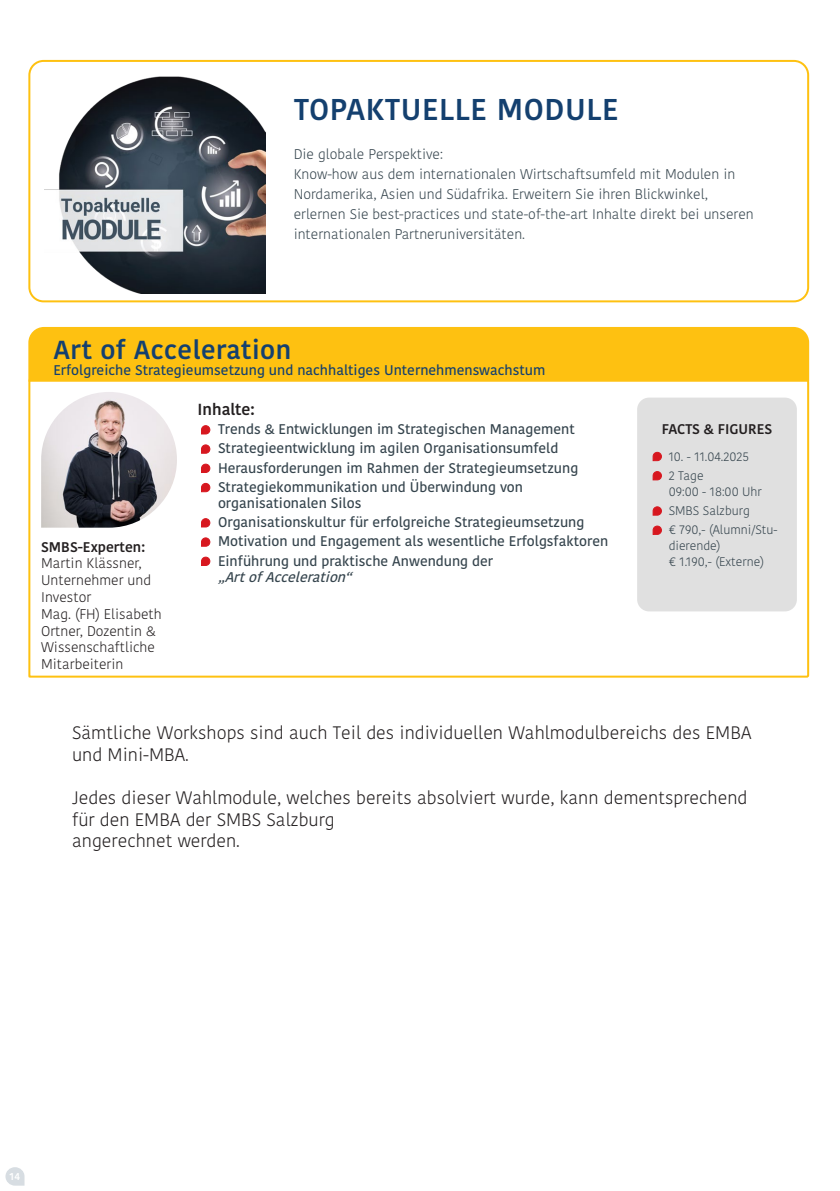
<style>
.page{position:relative;width:840px;height:1191px;background:#fff}
.page>*{position:absolute;margin:0;border:0;box-sizing:border-box;transform-origin:0 0}
.Inhalt_Header{font:600 30px "Kohinoor Devanagari";letter-spacing:.02em;color:#14406f}
.Inhalt_Unterheader{font:600 26px "Kohinoor Devanagari";letter-spacing:.02em;color:#14406f}
.t1{font:300 18px/21.6px "Kohinoor Devanagari";color:#231f20}
.t2{font:600 16px "Kohinoor Devanagari";color:#231f20}
.t3{font:500 14px/16px "Kohinoor Devanagari";color:#35444d}
.Fließtext_Kopie{font:300 14px/20px "Kohinoor Devanagari";color:#35444d}
.t4{font:300 14px/16.8px "Kohinoor Devanagari";color:#231f20}
.Fließtext_Kopie-2{font:500 14px "Kohinoor Devanagari";color:#14406f}
.t5{font:600 14px "Kohinoor Devanagari";color:#231f20}
.t6{font:300 12.4px/16px "Kohinoor Devanagari";color:#35444d}
.Inhalt_Unterheader-2{font:600 10px "Kohinoor Devanagari";color:#fff}
.s1{font-style:italic}
</style>
<div class="page">
<svg style="left:28px;top:365px;width:781px;height:313px"></svg>
<div style="left:28px;top:327px;width:780px;height:55px;background:#fec111"></div>
<img style="left:41px;top:392px;width:136px;height:135px">
<svg style="left:201px;top:425px;width:9px;height:9px"></svg>
<svg style="left:201px;top:445px;width:9px;height:8px"></svg>
<svg style="left:201px;top:464px;width:9px;height:8px"></svg>
<svg style="left:201px;top:483px;width:9px;height:9px"></svg>
<svg style="left:201px;top:518px;width:9px;height:9px"></svg>
<svg style="left:201px;top:538px;width:9px;height:8px"></svg>
<svg style="left:201px;top:557px;width:9px;height:8px"></svg>
<div style="left:636px;top:397px;width:160px;height:214px;background:#e0e0e0;border-radius:12px"></div>
<svg style="left:652px;top:452px;width:9px;height:9px"></svg>
<svg style="left:652px;top:471px;width:9px;height:9px"></svg>
<svg style="left:652px;top:507px;width:9px;height:8px"></svg>
<svg style="left:652px;top:526px;width:9px;height:8px"></svg>
<img style="left:44px;top:76px;width:222px;height:217px">
<div style="left:28px;top:60px;width:780px;height:242px;border:2px solid #fec111;border-radius:14px"></div>
<svg style="left:5px;top:1167px;width:19px;height:18px"></svg>
<p class="Inhalt_Header" style="left:294px;top:92px;width:326px">TOPAKTUELLE MODULE</p>
<p class="Fließtext_Kopie" style="left:293px;top:144px;width:151px">Die globale Perspektive:</p>
<p class="Fließtext_Kopie" style="left:293px;top:164px;width:461px">Know-how aus dem internationalen Wirtschaftsumfeld mit Modulen in Nordamerika, Asien und Südafrika. Erweitern Sie ihren Blickwinkel, erlernen Sie best-practices und state-of-the-art Inhalte direkt bei unseren internationalen Partneruniversitäten.</p>
<p class="Inhalt_Unterheader" style="left:53px;top:335px;width:239px">Art of Acceleration</p>
<p class="Fließtext_Kopie-2" style="left:53px;top:362px;width:493px">Erfolgreiche Strategieumsetzung und nachhaltiges Unternehmenswachstum</p>
<p class="t5" style="left:41px;top:538px;width:105px">SMBS-Experten:</p>
<p class="t4" style="left:41px;top:555px;width:111px">Martin Klässner,<br>Unternehmer und<br>Investor</p>
<p class="t4" style="left:41px;top:605px;width:122px">Mag. (FH) Elisabeth<br>Ortner, Dozentin &amp;<br>Wissenschaftliche<br>Mitarbeiterin</p>
<p class="t2" style="left:197px;top:400px;width:59px">Inhalte:</p>
<p class="t3" style="left:218px;top:421px;width:358px">Trends &amp; Entwicklungen im Strategischen Management</p>
<p class="t3" style="left:218px;top:440px;width:341px">Strategieentwicklung im agilen Organisationsumfeld</p>
<p class="t3" style="left:218px;top:460px;width:361px">Herausforderungen im Rahmen der Strategieumsetzung</p>
<p class="t3" style="left:218px;top:479px;width:306px">Strategiekommunikation und Überwindung von organisationalen Silos</p>
<p class="t3" style="left:218px;top:514px;width:367px">Organisationskultur für erfolgreiche Strategieumsetzung</p>
<p class="t3" style="left:218px;top:533px;width:391px">Motivation und Engagement als wesentliche Erfolgsfaktoren</p>
<p class="t3" style="left:218px;top:552px;width:276px">Einführung und praktische Anwendung der <span class="s1">„ArtofAcceleration“</span></p>
<p class="t5" style="left:661px;top:421px;width:112px">FACTS &amp; FIGURES</p>
<p class="t6" style="left:668px;top:448px;width:82px">10. - 11.04.2025</p>
<p class="t6" style="left:668px;top:467px;width:95px">2 Tage<br>09:00 - 18:00 Uhr</p>
<p class="t6" style="left:668px;top:503px;width:83px">SMBS Salzburg</p>
<p class="t6" style="left:668px;top:522px;width:110px">€ 790,- (Alumni/Stu&shy;dierende)<br>€ 1.190,- (Externe)</p>
<p class="t1" style="left:72px;top:722px;width:680px">Sämtliche Workshops sind auch Teil des individuellen Wahlmodulbereichs des EMBA und Mini-MBA.</p>
<p class="t1" style="left:72px;top:787px;width:676px">Jedes dieser Wahlmodule, welches bereits absolviert wurde, kann dementsprechend für den EMBA der SMBS Salzburg<br>angerechnet werden.</p>
<p class="Inhalt_Unterheader-2" style="left:10px;top:1170px;width:12px">14</p>
</div>
